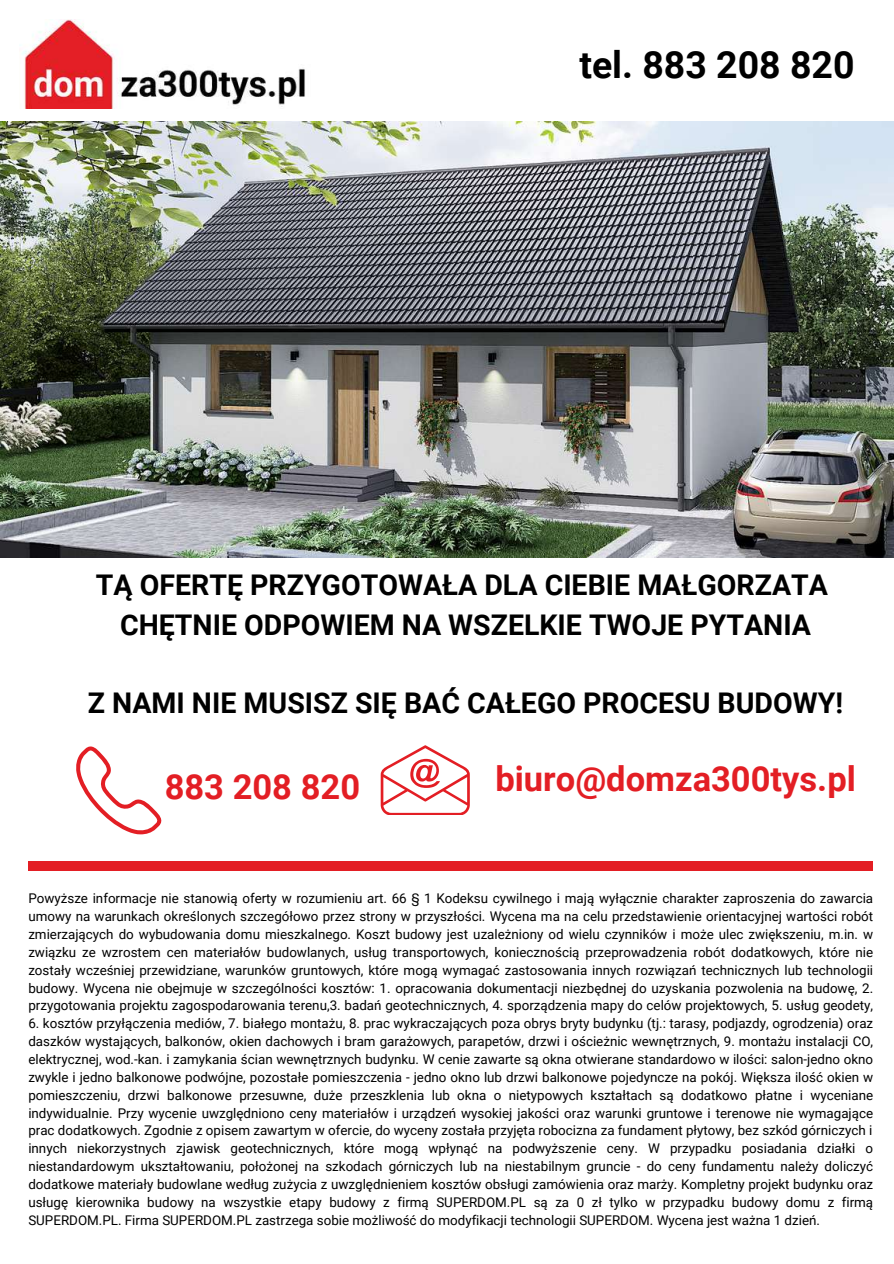
<style>
.page{position:relative;width:894px;height:1264px;background:#fff}
.page>*{position:absolute;margin:0;border:0;box-sizing:border-box;transform-origin:0 0}
.t1{font:700 37.5px "Roboto";color:#000}
.t2{font:700 34.5px "Roboto";color:#e31e24}
.t3{font:700 28.5px/39.3px "Roboto";color:#000;text-align:center}
.t4{font:13.35px/17.9px "Roboto";color:#000;text-align:justify}
</style>
<div class="page">
<img style="left:22px;top:19px;width:283px;height:89px">
<div style="left:28px;top:861px;width:845px;height:9px;background:#e31e24"></div>
<svg style="left:76px;top:746px;width:86px;height:88px"></svg>
<svg style="left:380px;top:745px;width:89px;height:70px"></svg>
<img style="left:0;top:122px;width:893px;height:435px">
<h1 class="t1" style="left:579px;top:43px;width:276px">tel. 883 208 820</h1>
<h3 class="t3" style="left:96px;top:566px;width:733px">TĄ OFERTĘ PRZYGOTOWAŁA DLA CIEBIE MAŁGORZATA<br>CHĘTNIE ODPOWIEM NA WSZELKIE TWOJE PYTANIA</h3>
<h3 class="t3" style="left:88px;top:684px;width:756px">Z NAMI NIE MUSISZ SIĘ BAĆ CAŁEGO PROCESU BUDOWY!</h3>
<h2 class="t2" style="left:165px;top:767px;width:197px">883 208 820</h2>
<h2 class="t2" style="left:495px;top:758px;width:362px">biuro@domza300tys.pl</h2>
<p class="t4" style="left:28px;top:889px;width:846px">Powyższe informacje nie stanowią oferty w rozumieniu art. 66 § 1 Kodeksu cywilnego i mają wyłącznie charakter zaproszenia do zawarcia umowy na warunkach określonych szczegółowo przez strony w przyszłości. Wycena ma na celu przedstawienie orientacyjnej wartości robót zmierzających do wybudowania domu mieszkalnego. Koszt budowy jest uzależniony od wielu czynników i może ulec zwiększeniu, m.in. w związku ze wzrostem cen materiałów budowlanych, usług transportowych, koniecznością przeprowadzenia robót dodatkowych, które nie zostały wcześniej przewidziane, warunków gruntowych, które mogą wymagać zastosowania innych rozwiązań technicznych lub technologii budowy. Wycena nie obejmuje w szczególności kosztów: 1. opracowania dokumentacji niezbędnej do uzyskania pozwolenia na budowę, 2. przygotowania projektu zagospodarowania terenu,3. badań geotechnicznych, 4. sporządzenia mapy do celów projektowych, 5. usług geodety,</p>
<p class="t4" style="left:28px;top:1014px;width:846px">6. kosztów przyłączenia mediów, 7. białego montażu, 8. prac wykraczających poza obrys bryty budynku (tj.: tarasy, podjazdy, ogrodzenia) oraz daszków wystających, balkonów, okien dachowych i bram garażowych, parapetów, drzwi i ościeżnic wewnętrznych, 9. montażu instalacji CO, elektrycznej, wod.-kan. i zamykania ścian wewnętrznych budynku. W cenie zawarte są okna otwierane standardowo w ilości: salon-jedno okno zwykle i jedno balkonowe podwójne, pozostałe pomieszczenia - jedno okno lub drzwi balkonowe pojedyncze na pokój. Większa ilość okien w pomieszczeniu, drzwi balkonowe przesuwne, duże przeszklenia lub okna o nietypowych kształtach są dodatkowo płatne i wyceniane indywidualnie. Przy wycenie uwzględniono ceny materiałów i urządzeń wysokiej jakości oraz warunki gruntowe i terenowe nie wymagające prac dodatkowych. Zgodnie z opisem zawartym w ofercie, do wyceny została przyjęta robocizna za fundament płytowy, bez szkód górniczych i innych niekorzystnych zjawisk geotechnicznych, które mogą wpłynąć na podwyższenie ceny. W przypadku posiadania działki o niestandardowym ukształtowaniu, położonej na szkodach górniczych lub na niestabilnym gruncie - do ceny fundamentu należy doliczyć dodatkowe materiały budowlane według zużycia z uwzględnieniem kosztów obsługi zamówienia oraz marży. Kompletny projekt budynku oraz usługę kierownika budowy na wszystkie etapy budowy z firmą SUPERDOM.PL są za 0 zł tylko w przypadku budowy domu z firmą SUPERDOM.PL. Firma SUPERDOM.PL zastrzega sobie możliwość do modyfikacji technologii SUPERDOM. Wycena jest ważna 1 dzień.</p>
</div>
